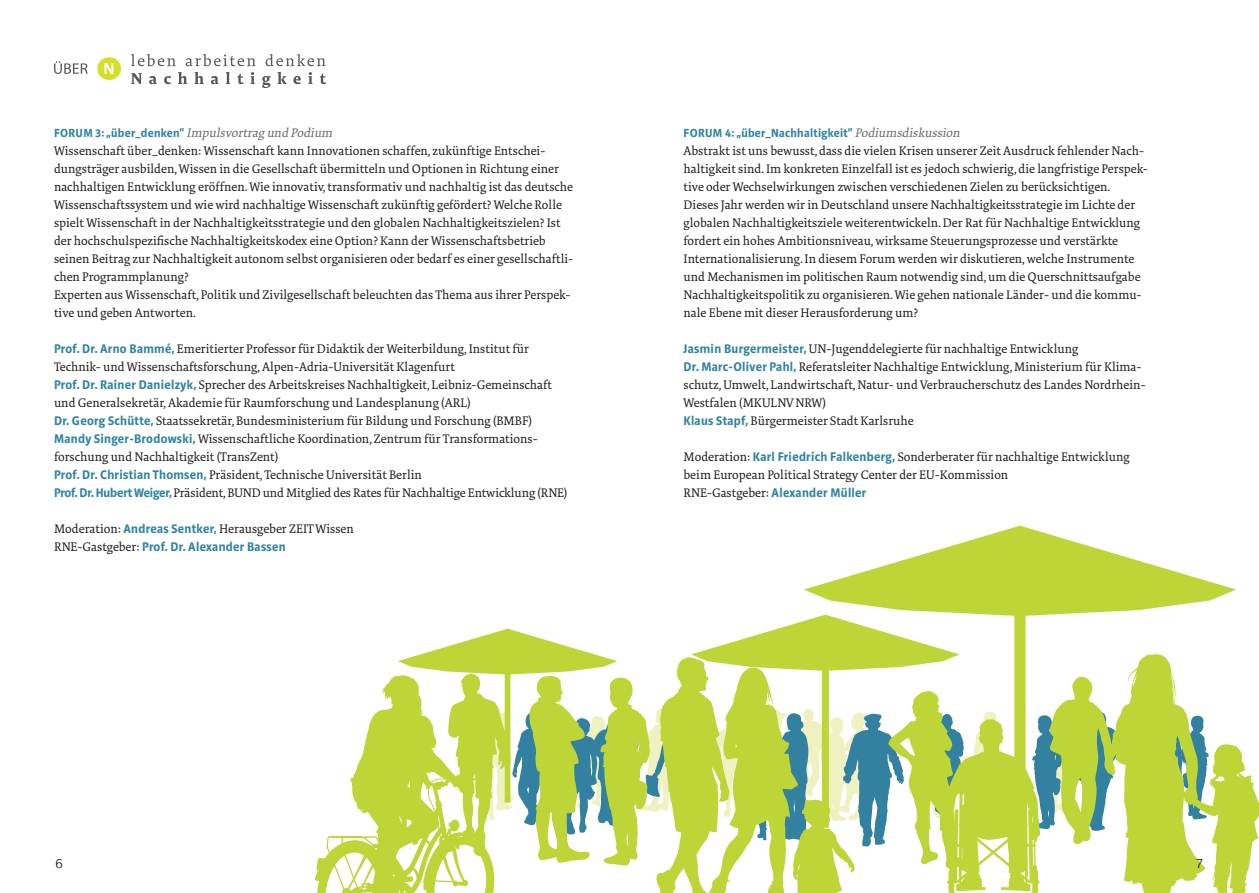
<style>
.page{position:relative;width:1259px;height:893px;background:#fff}
.page>*{position:absolute;margin:0;border:0;box-sizing:border-box;transform-origin:0 0}
.t1{font:300 13.2px "Praxis Com";color:#231f20}
.t2{font:12.75px/18px "Tundra OT";color:#231f20}
.t3{font:700 12.75px "Riga";letter-spacing:.025em;color:#2d83a3}
.t4{font:700 12px "Riga";letter-spacing:.025em;color:#2d83a3}
.s1{font-family:"Riga";font-weight:700;font-size:12px;color:#2d83a3}
.s2{font-style:italic;color:#6c6d70}
.s3{font-family:"Riga";font-weight:700;color:#2d83a3}
.s4{font-family:"Tundra OT";font-weight:400;color:#231f20}
.s5{font-family:"Tundra OT";font-weight:400;font-style:italic;font-size:12.75px;color:#6c6d70}
</style>
<div class="page">
<svg style="left:803px;top:526px;width:433px;height:103px"></svg>
<svg style="left:315px;top:629px;width:944px;height:264px"></svg>
<svg style="left:131px;top:54px;width:45px;height:12px"></svg>
<svg style="left:186px;top:54px;width:70px;height:12px"></svg>
<svg style="left:266px;top:54px;width:60px;height:12px"></svg>
<svg style="left:131px;top:73px;width:11px;height:11px"></svg>
<svg style="left:149px;top:76px;width:8px;height:8px"></svg>
<svg style="left:164px;top:76px;width:7px;height:8px"></svg>
<svg style="left:178px;top:72px;width:9px;height:12px"></svg>
<svg style="left:194px;top:72px;width:10px;height:12px"></svg>
<svg style="left:211px;top:76px;width:8px;height:8px"></svg>
<svg style="left:226px;top:72px;width:4px;height:12px"></svg>
<svg style="left:237px;top:74px;width:6px;height:10px"></svg>
<svg style="left:250px;top:72px;width:5px;height:12px"></svg>
<svg style="left:262px;top:76px;width:9px;height:12px"></svg>
<svg style="left:277px;top:72px;width:10px;height:12px"></svg>
<svg style="left:293px;top:76px;width:8px;height:8px"></svg>
<svg style="left:308px;top:72px;width:5px;height:12px"></svg>
<svg style="left:320px;top:74px;width:6px;height:10px"></svg>
<div style="left:97px;top:57px;width:24px;height:23px;background:#d6df21;border-radius:50%"></div>
<svg style="left:104px;top:63px;width:9px;height:11px"></svg>
<svg style="left:54px;top:61px;width:34px;height:13px"></svg>
<p class="t2" style="left:54px;top:124px;width:521px"><span class="s1">F O R U M 3 : „ ü b e r _ d e n k e n “</span> <span class="s2">Impulsvortrag und Podium<br></span>Wissenschaft über_denken: Wissenschaft kann Innovationen schaffen, zukünftige Entschei&shy;dungsträger ausbilden, Wissen in die Gesellschaft übermitteln und Optionen in Richtung einer nachhaltigen Entwicklung eröffnen. Wie innovativ, transformativ und nachhaltig ist das deutsche Wissenschaftssystem und wie wird nachhaltige Wissenschaft zukünftig gefördert? Welche Rolle spielt Wissenschaft in der Nachhaltigkeitsstrategie und den globalen Nachhaltigkeitszielen? Ist der hochschulspezifische Nachhaltigkeitskodex eine Option? Kann der Wissenschaftsbetrieb seinen Beitrag zur Nachhaltigkeit autonom selbst organisieren oder bedarf es einer gesellschaftli&shy;chen Programmplanung?<br>Experten aus Wissenschaft, Politik und Zivilgesellschaft beleuchten das Thema aus ihrer Perspek&shy;tive und geben Antworten.</p>
<p class="t2" style="left:54px;top:340px;width:515px"><span class="s3">Prof. Dr. Arno Bammé,</span> Emeritierter Professor für Didaktik der Weiterbildung, Institut für Technik- und Wissenschaftsforschung, Alpen-Adria-Universität Klagenfurt<br><span class="s3">Prof. Dr. Rainer Danielzyk,</span> Sprecher des Arbeitskreises Nachhaltigkeit, Leibniz-Gemeinschaft und Generalsekretär, Akademie für Raumforschung und Landesplanung (ARL)<br><span class="s3">Dr. Georg Schütte,</span> Staatssekretär, Bundesministerium für Bildung und Forschung (BMBF)<br><span class="s3">Mandy Singer-Brodowski,</span> Wissenschaftliche Koordination, Zentrum für Transformations&shy;forschung und Nachhaltigkeit (TransZent)<br><span class="s3">Prof. Dr. Christian Thomsen,</span> Präsident, Technische Universität Berlin<br><span class="s3">Prof. Dr. Hubert Weiger,</span> Präsident, BUND und Mitglied des Rates für Nachhaltige Entwicklung (RNE)</p>
<p class="t2" style="left:54px;top:520px;width:301px">Moderation: <span class="s3">Andreas Sentker,</span> Herausgeber ZEIT Wissen</p>
<p class="t3" style="left:54px;top:540px;width:233px"><span class="s4">RNE-Gastgeber:</span> Prof. Dr. Alexander Bassen</p>
<p class="t4" style="left:683px;top:126px;width:280px">FORUM 4: „über_Nachhaltigkeit“ <span class="s5">Podiumsdiskussion</span></p>
<p class="t2" style="left:683px;top:142px;width:466px">Abstrakt ist uns bewusst, dass die vielen Krisen unserer Zeit Ausdruck fehlender Nach&shy;haltigkeit sind. Im konkreten Einzelfall ist es jedoch schwierig, die langfristige Perspek&shy;tive oder Wechselwirkungen zwischen verschiedenen Zielen zu berücksichtigen.<br>Dieses Jahr werden wir in Deutschland unsere Nachhaltigkeitsstrategie im Lichte der globalen Nachhaltigkeitsziele weiterentwickeln. Der Rat für Nachhaltige Entwicklung fordert ein hohes Ambitionsniveau, wirksame Steuerungsprozesse und verstärkte Internationalisierung. In diesem Forum werden wir diskutieren, welche Instrumente und Mechanismen im politischen Raum notwendig sind, um die Querschnittsaufgabe Nachhaltigkeitspolitik zu organisieren. Wie gehen nationale Länder- und die kommu&shy;nale Ebene mit dieser Herausforderung um?</p>
<p class="t2" style="left:683px;top:340px;width:464px"><span class="s3">Jasmin Burgermeister,</span> UN-Jugenddelegierte für nachhaltige Entwicklung<br><span class="s3">Dr. Marc-Oliver Pahl,</span> Referatsleiter Nachhaltige Entwicklung, Ministerium für Klima&shy;schutz, Umwelt, Landwirtschaft, Natur- und Verbraucherschutz des Landes Nordrhein-Westfalen (MKULNV NRW)<br><span class="s3">Klaus Stapf,</span> Bürgermeister Stadt Karlsruhe</p>
<p class="t2" style="left:683px;top:448px;width:448px">Moderation: <span class="s3">Karl Friedrich Falkenberg,</span> Sonderberater für nachhaltige Entwicklung beim European Political Strategy Center der EU-Kommission</p>
<p class="t3" style="left:683px;top:486px;width:184px"><span class="s4">RNE-Gastgeber:</span> Alexander Müller</p>
<p class="t1" style="left:55px;top:856px;width:10px">6</p>
<p class="t1" style="left:1195px;top:856px;width:10px">7</p>
</div>
